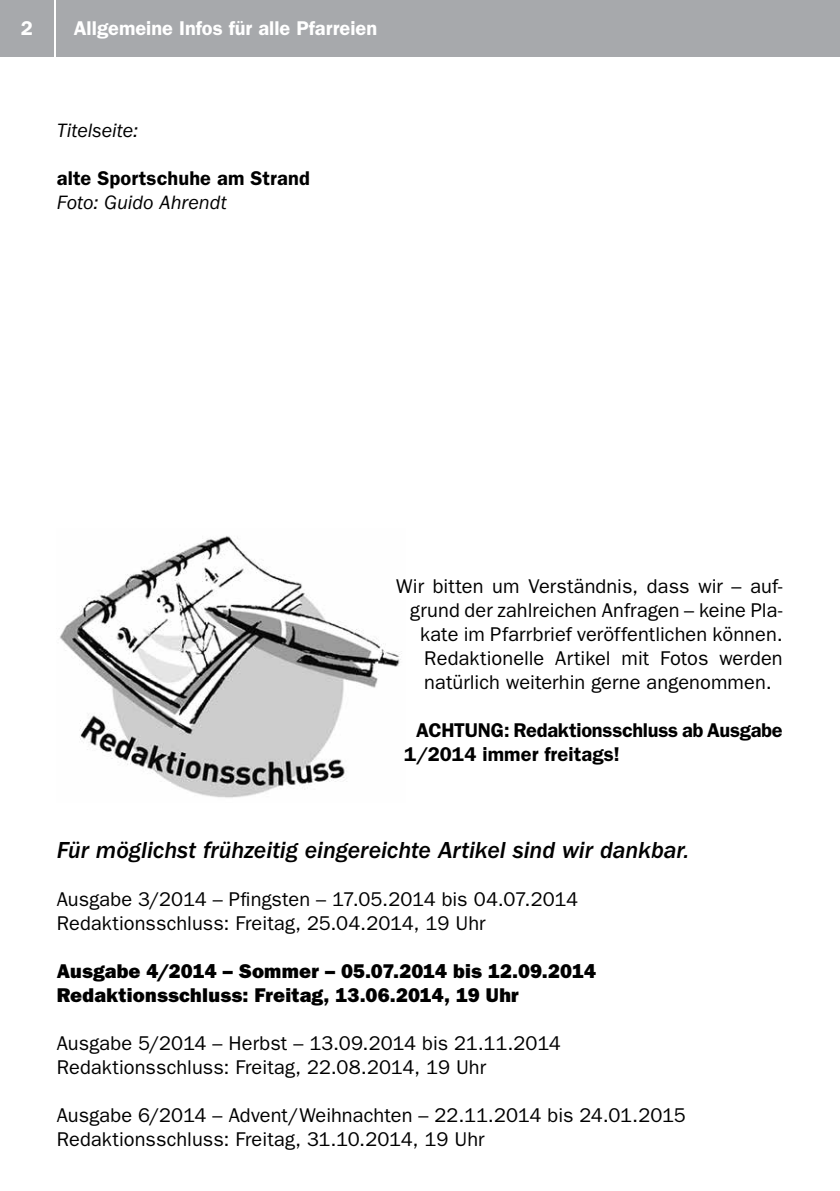
<style>
.page{position:relative;width:840px;height:1191px;background:#fff}
.page>*{position:absolute;margin:0;border:0;box-sizing:border-box;transform-origin:0 0}
.t1{font:italic 500 24px "Franklin Gothic LT";letter-spacing:-.005em;color:#000}
.t2{font:20px/24px "Franklin Gothic LT";color:#000}
.t3{font:800 20px/24px "Franklin Gothic LT";letter-spacing:.005em;color:#000}
.t4{font:600 20px/24px "Franklin Gothic LT";color:#000}
.t5{font:600 20px "Franklin Gothic LT";color:#fff}
.t6{font:italic 20px "Franklin Gothic LT";color:#000}
</style>
<div class="page">
<div style="left:0;top:0;width:54px;height:57px;background:#a7a9ac"></div>
<div style="left:57px;top:0;width:782px;height:57px;background:#a7a9ac"></div>
<img style="left:60px;top:536px;width:342px;height:262px">
<p class="t5" style="left:21px;top:17px;width:14px">2</p>
<p class="t5" style="left:74px;top:17px;width:305px">Allgemeine Infos für alle Pfarreien</p>
<p class="t6" style="left:57px;top:120px;width:83px">Titelseite:</p>
<p class="t4" style="left:57px;top:167px;width:255px">alte Sportschuhe am Strand</p>
<p class="t6" style="left:57px;top:192px;width:171px">Foto: Guido Ahrendt</p>
<p class="t2" style="left:396px;top:574px;width:388px">Wir bitten um Verständnis, dass wir – auf-</p>
<p class="t2" style="left:410px;top:598px;width:374px">grund der zahlreichen Anfragen – keine Pla-</p>
<p class="t2" style="left:420px;top:622px;width:363px">kate im Pfarrbrief veröffentlichen können.</p>
<p class="t2" style="left:424px;top:646px;width:359px">Redaktionelle Artikel mit Fotos werden</p>
<p class="t2" style="left:424px;top:670px;width:349px">natürlich weiterhin gerne angenommen.</p>
<p class="t4" style="left:404px;top:718px;width:380px;text-indent:12px">ACHTUNG: Redaktionsschluss ab Ausgabe<br>1/2014 immer freitags!</p>
<p class="t1" style="left:57px;top:836px;width:633px">Für möglichst frühzeitig eingereichte Artikel sind wir dankbar.</p>
<p class="t2" style="left:57px;top:887px;width:522px">Ausgabe 3/2014 – Pfingsten – 17.05.2014 bis 04.07.2014<br>Redaktionsschluss: Freitag, 25.04.2014, 19 Uhr</p>
<p class="t3" style="left:57px;top:959px;width:540px">Ausgabe 4/2014 – Sommer – 05.07.2014 bis 12.09.2014<br>Redaktionsschluss: Freitag, 13.06.2014, 19 Uhr</p>
<p class="t2" style="left:57px;top:1031px;width:505px">Ausgabe 5/2014 – Herbst – 13.09.2014 bis 21.11.2014<br>Redaktionsschluss: Freitag, 22.08.2014, 19 Uhr</p>
<p class="t2" style="left:57px;top:1103px;width:630px">Ausgabe 6/2014 – Advent/Weihnachten – 22.11.2014 bis 24.01.2015<br>Redaktionsschluss: Freitag, 31.10.2014, 19 Uhr</p>
</div>
